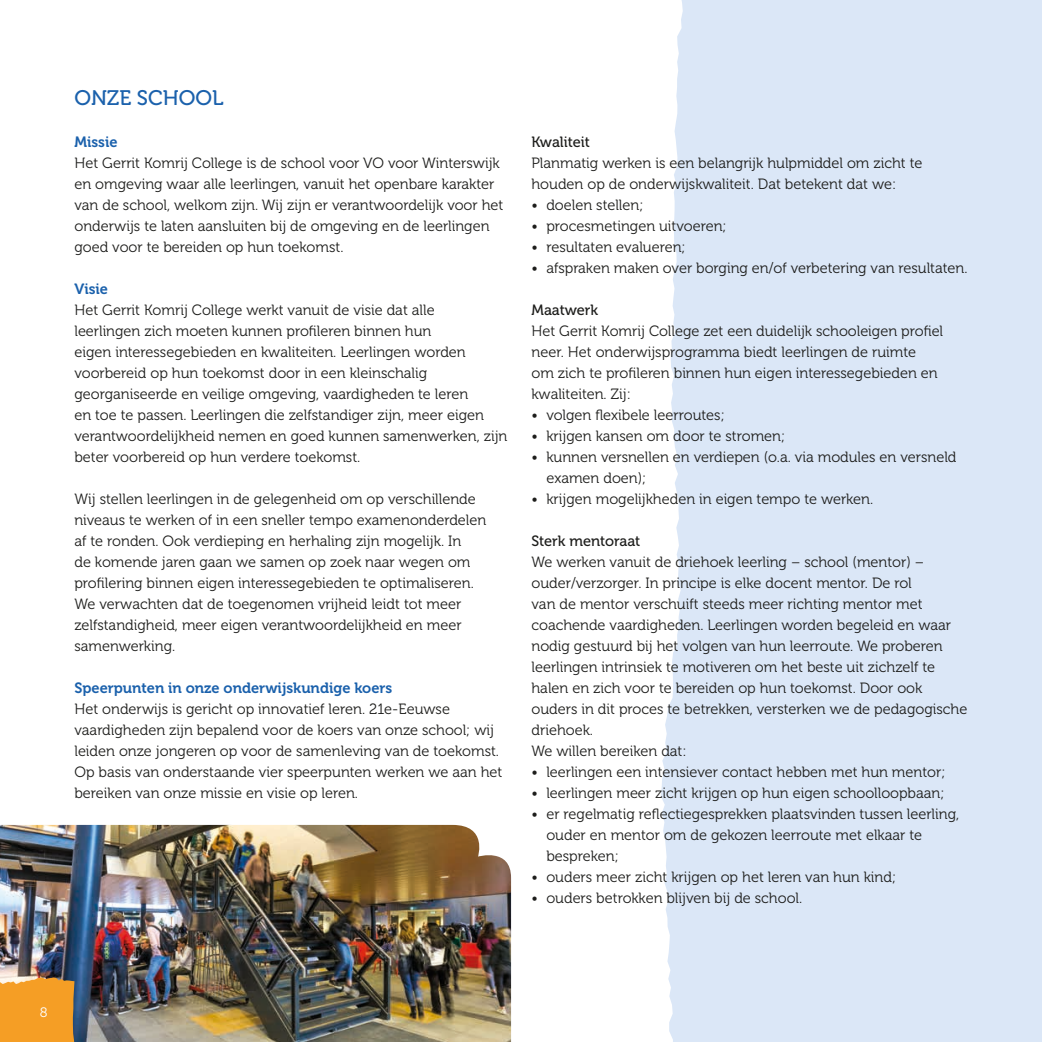
<style>
.page{position:relative;width:1042px;height:1042px;background:#fff}
.page>*{position:absolute;margin:0;border:0;box-sizing:border-box;transform-origin:0 0}
.t1{font:21px "Museo 500";color:#1b61ac}
.t2{font:14.88px/21px "Museo 300";color:#1d1d1b}
.t3{font:14.88px "Museo 700";color:#1b61ac}
.t4{font:14.88px "Museo 500";color:#1d1d1b}
.t5{font:13.65px "Museo 300";color:#fff}
</style>
<div class="page">
<svg style="left:661px;top:0;width:164px;height:1042px;background:#dde8f7"></svg>
<div style="left:825px;top:0;width:217px;height:1042px;background:#dbe7f7"></div>
<img style="left:0;top:825px;width:511px;height:217px">
<svg style="left:0;top:977px;width:75px;height:65px;background:#ee9e2e"></svg>
<h1 class="t1" style="left:74px;top:86px;width:151px">ONZE SCHOOL</h1>
<p class="t3" style="left:74px;top:134px;width:45px">Missie</p>
<p class="t2" style="left:74px;top:153px;width:430px">Het Gerrit Komrij College is de school voor VO voor Winterswijk en omgeving waar alle leerlingen, vanuit het openbare karakter van de school, welkom zijn. Wij zijn er verantwoordelijk voor het onderwijs te laten aansluiten bij de omgeving en de leerlingen goed voor te bereiden op hun toekomst.</p>
<p class="t3" style="left:74px;top:281px;width:35px">Visie</p>
<p class="t2" style="left:74px;top:300px;width:434px">Het Gerrit Komrij College werkt vanuit de visie dat alle<br>leerlingen zich moeten kunnen profileren binnen hun<br>eigen interessegebieden en kwaliteiten. Leerlingen worden voorbereid op hun toekomst door in een kleinschalig georganiseerde en veilige omgeving, vaardigheden te leren<br>en toe te passen. Leerlingen die zelfstandiger zijn, meer eigen verantwoordelijkheid nemen en goed kunnen samenwerken, zijn beter voorbereid op hun verdere toekomst.</p>
<p class="t2" style="left:74px;top:489px;width:413px">Wij stellen leerlingen in de gelegenheid om op verschillende niveaus te werken of in een sneller tempo examenonderdelen af te ronden. Ook verdieping en herhaling zijn mogelijk. In<br>de komende jaren gaan we samen op zoek naar wegen om profilering binnen eigen interessegebieden te optimaliseren.<br>We verwachten dat de toegenomen vrijheid leidt tot meer zelfstandigheid, meer eigen verantwoordelijkheid en meer samenwerking.</p>
<p class="t3" style="left:74px;top:680px;width:319px">Speerpunten in onze onderwijskundige koers</p>
<p class="t2" style="left:74px;top:699px;width:429px">Het onderwijs is gericht op innovatief leren. 21e-Eeuwse vaardigheden zijn bepalend voor de koers van onze school; wij leiden onze jongeren op voor de samenleving van de toekomst.<br>Op basis van onderstaande vier speerpunten werken we aan het bereiken van onze missie en visie op leren.</p>
<p class="t4" style="left:531px;top:134px;width:60px">Kwaliteit</p>
<p class="t2" style="left:531px;top:153px;width:392px">Planmatig werken is een belangrijk hulpmiddel om zicht te houden op de onderwijskwaliteit. Dat betekent dat we:</p>
<p class="t2" style="left:531px;top:195px;width:113px">• doelen stellen;</p>
<p class="t2" style="left:531px;top:216px;width:197px">• procesmetingen uitvoeren;</p>
<p class="t2" style="left:531px;top:237px;width:156px">• resultaten evalueren;</p>
<p class="t2" style="left:531px;top:258px;width:437px">• afspraken maken over borging en/of verbetering van resultaten.</p>
<p class="t4" style="left:531px;top:302px;width:68px">Maatwerk</p>
<p class="t2" style="left:531px;top:321px;width:413px">Het Gerrit Komrij College zet een duidelijk schooleigen profiel neer. Het onderwijsprogramma biedt leerlingen de ruimte<br>om zich te profileren binnen hun eigen interessegebieden en kwaliteiten. Zij:</p>
<p class="t2" style="left:531px;top:405px;width:195px">• volgen flexibele leerroutes;</p>
<p class="t2" style="left:531px;top:426px;width:255px">• krijgen kansen om door te stromen;</p>
<p class="t2" style="left:546px;top:447px;width:412px;text-indent:-15px">• kunnen versnellen en verdiepen (o.a. via modules en versneld examen doen);</p>
<p class="t2" style="left:531px;top:489px;width:343px">• krijgen mogelijkheden in eigen tempo te werken.</p>
<p class="t4" style="left:531px;top:533px;width:110px">Sterk mentoraat</p>
<p class="t2" style="left:531px;top:552px;width:437px">We werken vanuit de driehoek leerling – school (mentor) – ouder/verzorger. In principe is elke docent mentor. De rol<br>van de mentor verschuift steeds meer richting mentor met coachende vaardigheden. Leerlingen worden begeleid en waar nodig gestuurd bij het volgen van hun leerroute. We proberen leerlingen intrinsiek te motiveren om het beste uit zichzelf te halen en zich voor te bereiden op hun toekomst. Door ook ouders in dit proces te betrekken, versterken we de pedagogische driehoek.<br>We willen bereiken dat:</p>
<p class="t2" style="left:531px;top:762px;width:415px">• leerlingen een intensiever contact hebben met hun mentor;</p>
<p class="t2" style="left:531px;top:783px;width:414px">• leerlingen meer zicht krijgen op hun eigen schoolloopbaan;</p>
<p class="t2" style="left:546px;top:804px;width:414px;text-indent:-15px">• er regelmatig reflectiegesprekken plaatsvinden tussen leerling, ouder en mentor om de gekozen leerroute met elkaar te bespreken;</p>
<p class="t2" style="left:531px;top:867px;width:366px">• ouders meer zicht krijgen op het leren van hun kind;</p>
<p class="t2" style="left:531px;top:888px;width:272px">• ouders betrokken blijven bij de school.</p>
<p class="t5" style="left:40px;top:1005px;width:9px">8</p>
</div>
